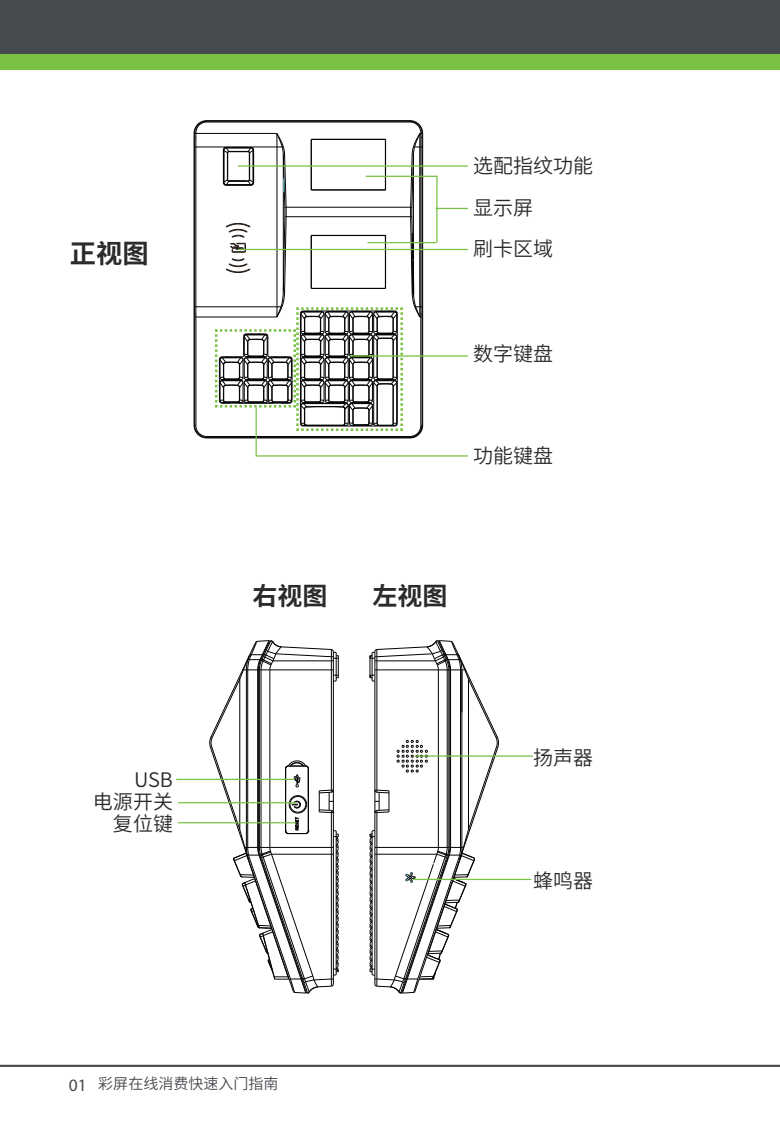
<style>
.page{position:relative;width:780px;height:1134px;background:#fff}
.page>*{position:absolute;margin:0;border:0;box-sizing:border-box;transform-origin:0 0}
.t1{font:700 26.25px "Source Han Sans CN";color:#2c2a2b}
.t2{font:700 25px "Source Han Sans CN";color:#2c2a2b}
.t3{font:20px/43px "Source Han Sans CN";color:#2c2a2b}
.t4{font:15px "Source Han Sans CN";color:#474a4e}
.s1{font-family:"Myriad Pro";font-size:17.5px}
</style>
<div class="page">
<svg style="left:209px;top:640px;width:130px;height:354px"></svg>
<hr style="left:207px;top:120px;width:203px;height:1px;background:#030303">
<hr style="left:207px;top:121px;width:203px;height:1px;background:#030303">
<hr style="left:207px;top:122px;width:203px;height:1px;background:#030303">
<hr style="left:196px;top:133px;width:81px;height:1px;background:#030303">
<hr style="left:194px;top:147px;width:88px;height:1px;background:#030303">
<hr style="left:194px;top:306px;width:87px;height:1px;background:#030303">
<svg style="left:194px;top:307px;width:2px;height:10px"></svg>
<hr style="left:196px;top:317px;width:81px;height:1px;background:#030303">
<hr style="left:207px;top:436px;width:203px;height:1px;background:#030303">
<hr style="left:195px;top:317px;width:1px;height:109px;background:#030303">
<hr style="left:195px;top:147px;width:1px;height:160px;background:#030303">
<hr style="left:194px;top:314px;width:1px;height:111px;background:#030303">
<hr style="left:194px;top:147px;width:1px;height:160px;background:#030303">
<hr style="left:207px;top:437px;width:203px;height:1px;background:#030303">
<svg style="left:193px;top:120px;width:15px;height:27px"></svg>
<svg style="left:193px;top:425px;width:15px;height:14px"></svg>
<svg style="left:369px;top:640px;width:130px;height:354px"></svg>
<div style="left:0;top:47px;width:780px;height:23px;background:#79c142"></div>
<div style="left:0;top:0;width:780px;height:53px;background:#474a4e"></div>
<hr style="left:0;top:1065px;width:780px;height:2px;background:#474a4e">
<hr style="left:365px;top:176px;width:72px;height:1px;background:#79c142">
<hr style="left:436px;top:176px;width:1px;height:66px;background:#79c142">
<hr style="left:238px;top:165px;width:230px;height:2px;background:#79c142">
<hr style="left:238px;top:249px;width:230px;height:1px;background:#79c142">
<hr style="left:255px;top:455px;width:213px;height:2px;background:#79c142">
<hr style="left:349px;top:355px;width:119px;height:2px;background:#79c142">
<hr style="left:176px;top:779px;width:118px;height:1px;background:#79c142">
<hr style="left:178px;top:802px;width:118px;height:1px;background:#79c142">
<hr style="left:414px;top:755px;width:119px;height:2px;background:#79c142">
<hr style="left:413px;top:879px;width:118px;height:1px;background:#79c142">
<hr style="left:178px;top:822px;width:118px;height:1px;background:#79c142">
<hr style="left:367px;top:242px;width:69px;height:1px;background:#79c142">
<hr style="left:435px;top:208px;width:33px;height:1px;background:#79c142">
<svg style="left:214px;top:120px;width:209px;height:318px"></svg>
<hr style="left:255px;top:408px;width:2px;height:48px;background:#79c142">
<h1 class="t1" style="left:70px;top:239px;width:80px">正视图</h1>
<p class="t3" style="left:134px;top:759px;width:40px">USB</p>
<p class="t3" style="left:93px;top:791px;width:81px;line-height:21.8px;text-align:right">电源开关复位键</p>
<p class="t3" style="left:473px;top:144px;width:121px">选配指纹功能显示屏</p>
<p class="t3" style="left:473px;top:228px;width:81px">刷卡区域</p>
<p class="t3" style="left:473px;top:333px;width:81px">数字键盘</p>
<p class="t3" style="left:473px;top:435px;width:81px">功能键盘</p>
<p class="t2" style="left:252px;top:582px;width:77px">右视图</p>
<p class="t2" style="left:372px;top:582px;width:76px">左视图</p>
<p class="t3" style="left:533px;top:736px;width:61px">扬声器</p>
<p class="t3" style="left:533px;top:860px;width:61px">蜂鸣器</p>
<p class="t4" style="left:69px;top:1075px;width:211px"><span class="s1">01</span> 彩屏在线消费快速入门指南</p>
</div>
